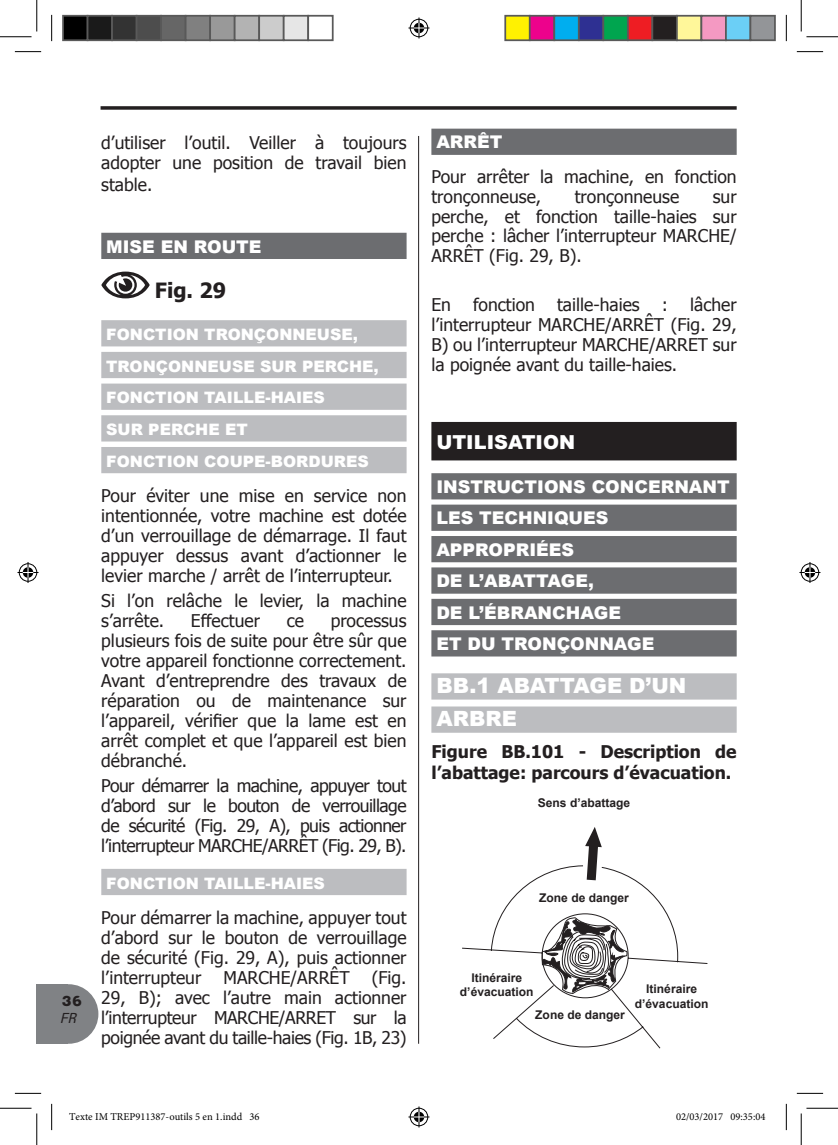
<style>
.page{position:relative;width:838px;height:1145px;background:#fff}
.page>*{position:absolute;margin:0;border:0;box-sizing:border-box;transform-origin:0 0}
.t1{font:900 21px/33.1px "Arial";color:#fff}
.t2{font:700 21px "Tahoma";color:#231f20}
.t3{font:900 19.25px "Arial";color:#fff}
.t4{font:17.5px/19.9px "Tahoma";color:#231f20;text-align:justify}
.t5{font:900 17.5px/31.5px "Arial";color:#fff}
.t6{font:700 17.5px/21.5px "Tahoma";color:#231f20}
.t7{font:900 15.75px/31.7px "Arial";color:#fff}
.t8{font:800 14px "Clemente P Daq";color:#231f20}
.t9{font:italic 14px "Clemente P Dah";color:#231f20}
.t10{font:700 12.08px/14.5px "Arial";color:#231f20;text-align:center}
.t11{font:10.5px "Minion Pro";color:#000}
</style>
<div class="page">
<svg style="left:100px;top:106px;width:636px;height:4px;background:#3e3a3b"></svg>
<div style="left:37px;top:984px;width:31px;height:60px;background:#808285"></div>
<div style="left:39px;top:984px;width:59px;height:60px;background:#808285;border-radius:50%"></div>
<hr style="left:418px;top:136px;width:1px;height:908px;background:#231f20">
<div style="left:101px;top:233px;width:305px;height:26px;background:#6c6d70"></div>
<div style="left:101px;top:320px;width:305px;height:26px;background:#bcbdc0"></div>
<div style="left:101px;top:352px;width:305px;height:26px;background:#bcbdc0"></div>
<div style="left:101px;top:384px;width:305px;height:26px;background:#bcbdc0"></div>
<div style="left:101px;top:415px;width:305px;height:27px;background:#bcbdc0"></div>
<div style="left:101px;top:447px;width:305px;height:26px;background:#bcbdc0"></div>
<div style="left:101px;top:869px;width:305px;height:26px;background:#bcbdc0"></div>
<svg style="left:101px;top:272px;width:49px;height:26px"></svg>
<div style="left:431px;top:129px;width:305px;height:26px;background:#6c6d70"></div>
<div style="left:431px;top:422px;width:305px;height:38px;background:#231f20"></div>
<div style="left:431px;top:473px;width:305px;height:26px;background:#6c6d70"></div>
<div style="left:431px;top:505px;width:305px;height:26px;background:#6c6d70"></div>
<div style="left:431px;top:536px;width:305px;height:26px;background:#6c6d70"></div>
<div style="left:431px;top:567px;width:305px;height:27px;background:#6c6d70"></div>
<div style="left:431px;top:599px;width:305px;height:26px;background:#6c6d70"></div>
<div style="left:431px;top:630px;width:305px;height:27px;background:#6c6d70"></div>
<div style="left:431px;top:673px;width:305px;height:27px;background:#bcbdc0"></div>
<div style="left:431px;top:707px;width:305px;height:26px;background:#bcbdc0"></div>
<svg style="left:462px;top:865px;width:246px;height:184px"></svg>
<svg style="left:585px;top:827px;width:16px;height:53px"></svg>
<svg style="left:15px;top:51px;width:26px;height:1px"></svg>
<svg style="left:796px;top:51px;width:27px;height:1px"></svg>
<svg style="left:15px;top:1093px;width:26px;height:1px"></svg>
<svg style="left:796px;top:1093px;width:27px;height:1px"></svg>
<svg style="left:51px;top:15px;width:1px;height:26px"></svg>
<svg style="left:51px;top:1104px;width:1px;height:26px"></svg>
<svg style="left:786px;top:15px;width:1px;height:26px"></svg>
<svg style="left:786px;top:1104px;width:1px;height:26px"></svg>
<hr style="left:0;top:36px;width:32px;height:1px;background:#000">
<hr style="left:806px;top:36px;width:31px;height:1px;background:#000">
<hr style="left:0;top:1108px;width:32px;height:1px;background:#000">
<hr style="left:806px;top:1108px;width:31px;height:1px;background:#000">
<hr style="left:36px;top:0;width:1px;height:31px;background:#000">
<hr style="left:36px;top:1113px;width:1px;height:32px;background:#000">
<hr style="left:800px;top:0;width:1px;height:31px;background:#000">
<hr style="left:800px;top:1113px;width:1px;height:32px;background:#000">
<svg style="left:408px;top:18px;width:21px;height:21px"></svg>
<svg style="left:408px;top:1106px;width:21px;height:21px"></svg>
<svg style="left:18px;top:562px;width:21px;height:21px"></svg>
<svg style="left:799px;top:562px;width:21px;height:21px"></svg>
<div style="left:63px;top:16px;width:25px;height:24px;background:#000"></div>
<div style="left:62px;top:15px;width:26px;height:26px;border:2px solid #595959"></div>
<div style="left:88px;top:16px;width:24px;height:24px;background:#1a1a1a"></div>
<div style="left:87px;top:15px;width:26px;height:26px;border:2px solid #595959"></div>
<div style="left:112px;top:16px;width:25px;height:24px;background:#333"></div>
<div style="left:111px;top:15px;width:26px;height:26px;border:2px solid #595959"></div>
<div style="left:137px;top:16px;width:24px;height:24px;background:#4d4d4d"></div>
<div style="left:136px;top:15px;width:26px;height:26px;border:2px solid #595959"></div>
<div style="left:161px;top:16px;width:25px;height:24px;background:#666"></div>
<div style="left:160px;top:15px;width:26px;height:26px;border:2px solid #595959"></div>
<div style="left:186px;top:16px;width:24px;height:24px;background:#808080"></div>
<div style="left:185px;top:15px;width:26px;height:26px;border:2px solid #595959"></div>
<div style="left:210px;top:16px;width:25px;height:24px;background:#999"></div>
<div style="left:209px;top:15px;width:26px;height:26px;border:2px solid #595959"></div>
<div style="left:235px;top:16px;width:24px;height:24px;background:#b3b3b3"></div>
<div style="left:234px;top:15px;width:26px;height:26px;border:2px solid #595959"></div>
<div style="left:259px;top:16px;width:25px;height:24px;background:#ccc"></div>
<div style="left:258px;top:15px;width:26px;height:26px;border:2px solid #595959"></div>
<div style="left:284px;top:16px;width:24px;height:24px;background:#e6e6e6"></div>
<div style="left:283px;top:15px;width:26px;height:26px;border:2px solid #595959"></div>
<div style="left:307px;top:15px;width:26px;height:26px;border:2px solid #595959"></div>
<div style="left:505px;top:16px;width:24px;height:24px;background:#fff101"></div>
<div style="left:504px;top:15px;width:26px;height:26px;border:2px solid #595959"></div>
<div style="left:529px;top:16px;width:25px;height:24px;background:#ed028c"></div>
<div style="left:529px;top:15px;width:26px;height:26px;border:2px solid #595959"></div>
<div style="left:554px;top:16px;width:24px;height:24px;background:#00aeef"></div>
<div style="left:553px;top:15px;width:26px;height:26px;border:2px solid #595959"></div>
<div style="left:578px;top:16px;width:25px;height:24px;background:#2e3092"></div>
<div style="left:578px;top:15px;width:26px;height:26px;border:2px solid #595959"></div>
<div style="left:603px;top:16px;width:24px;height:24px;background:#00a54f"></div>
<div style="left:602px;top:15px;width:26px;height:26px;border:2px solid #595959"></div>
<div style="left:627px;top:16px;width:25px;height:24px;background:#ee1d23"></div>
<div style="left:627px;top:15px;width:26px;height:26px;border:2px solid #595959"></div>
<div style="left:652px;top:16px;width:24px;height:24px;background:#231f20"></div>
<div style="left:651px;top:15px;width:26px;height:26px;border:2px solid #595959"></div>
<div style="left:676px;top:16px;width:25px;height:24px;background:#fff79a"></div>
<div style="left:676px;top:15px;width:26px;height:26px;border:2px solid #595959"></div>
<div style="left:701px;top:16px;width:24px;height:24px;background:#f499c2"></div>
<div style="left:700px;top:15px;width:26px;height:26px;border:2px solid #595959"></div>
<div style="left:725px;top:16px;width:25px;height:24px;background:#6bcff6"></div>
<div style="left:725px;top:15px;width:26px;height:26px;border:2px solid #595959"></div>
<div style="left:750px;top:16px;width:24px;height:24px;background:#939598"></div>
<div style="left:749px;top:15px;width:26px;height:26px;border:2px solid #595959"></div>
<p class="t8" style="left:61px;top:993px;width:23px">36</p>
<p class="t9" style="left:61px;top:1010px;width:17px">FR</p>
<p class="t4" style="left:101px;top:132px;width:307px">d’utiliser l’outil. Veiller à toujours adopter une position de travail bien</p>
<p class="t4" style="left:101px;top:174px;width:53px">stable.</p>
<p class="t5" style="left:106px;top:230px;width:157px">MISE EN ROUTE</p>
<p class="t2" style="left:155px;top:276px;width:73px">Fig. 29</p>
<p class="t7" style="left:106px;top:318px;width:274px">FONCTION TRONÇONNEUSE,<br>TRONÇONNEUSE SUR PERCHE,<br>FONCTION TAILLE-HAIES<br>SUR PERCHE ET<br>FONCTION COUPE-BORDURES</p>
<p class="t4" style="left:101px;top:485px;width:307px">Pour éviter une mise en service non intentionnée, votre machine est dotée d’un verrouillage de démarrage. Il faut appuyer dessus avant d’actionner le levier marche / arrêt de l’interrupteur.</p>
<p class="t4" style="left:101px;top:590px;width:307px">Si l’on relâche le levier, la machine s’arrête.</p>
<p class="t4" style="left:191px;top:610px;width:71px">Effectuer</p>
<p class="t4" style="left:287px;top:610px;width:19px">ce</p>
<p class="t4" style="left:101px;top:610px;width:307px;text-indent:229px">processus plusieurs fois de suite pour être sûr que votre appareil fonctionne correctement.<br>Avant d’entreprendre des travaux de réparation ou de maintenance sur l’appareil, vérifier que la lame est en arrêt complet et que l’appareil est bien débranché.</p>
<p class="t4" style="left:101px;top:775px;width:307px">Pour démarrer la machine, appuyer tout d’abord sur le bouton de verrouillage de sécurité (Fig. 29, A), puis actionner l’interrupteur MARCHE/ARRÊT (Fig. 29, B).</p>
<p class="t7" style="left:106px;top:867px;width:220px">FONCTION TAILLE-HAIES</p>
<p class="t4" style="left:101px;top:906px;width:307px">Pour démarrer la machine, appuyer tout d’abord sur le bouton de verrouillage de sécurité (Fig. 29, A), puis actionner l’interrupteur</p>
<p class="t4" style="left:223px;top:967px;width:127px">MARCHE/ARRÊT</p>
<p class="t4" style="left:101px;top:967px;width:307px;text-indent:270px">(Fig.<br>29, B); avec l’autre main actionner l’interrupteur MARCHE/ARRET sur la poignée avant du taille-haies (Fig. 1B, 23)</p>
<p class="t5" style="left:436px;top:126px;width:68px">ARRÊT</p>
<p class="t4" style="left:431px;top:166px;width:307px">Pour arrêter la machine, en fonction tronçonneuse,</p>
<p class="t4" style="left:574px;top:186px;width:106px">tronçonneuse</p>
<p class="t4" style="left:431px;top:186px;width:307px;text-indent:281px">sur perche, et fonction taille-haies sur perche : lâcher l’interrupteur MARCHE/ ARRÊT (Fig. 29, B).</p>
<p class="t4" style="left:431px;top:294px;width:21px">En</p>
<p class="t4" style="left:473px;top:294px;width:63px">fonction</p>
<p class="t4" style="left:557px;top:294px;width:84px">taille-haies</p>
<p class="t4" style="left:661px;top:294px;width:8px">:</p>
<p class="t4" style="left:431px;top:294px;width:307px;text-indent:259px">lâcher l’interrupteur MARCHE/ARRÊT (Fig. 29, B) ou l’interrupteur MARCHE/ARRET sur la poignée avant du taille-haies.</p>
<p class="t3" style="left:436px;top:428px;width:140px">UTILISATION</p>
<p class="t5" style="left:436px;top:471px;width:295px">INSTRUCTIONS CONCERNANT<br>LES TECHNIQUES<br>APPROPRIÉES<br>DE L’ABATTAGE,<br>DE L’ÉBRANCHAGE<br>ET DU TRONÇONNAGE</p>
<p class="t1" style="left:436px;top:668px;width:251px">BB.1 ABATTAGE D’UN<br>ARBRE</p>
<p class="t6" style="left:431px;top:740px;width:307px">Figure BB.101 - Description de l’abattage: parcours d’évacuation.</p>
<p class="t10" style="left:538px;top:796px;width:94px">Sens d’abattage</p>
<p class="t10" style="left:539px;top:891px;width:91px">Zone de danger</p>
<p class="t10" style="left:460px;top:971px;width:75px">Itinéraire d’évacuation</p>
<p class="t10" style="left:535px;top:1008px;width:91px">Zone de danger</p>
<p class="t10" style="left:634px;top:982px;width:75px">Itinéraire d’évacuation</p>
<p class="t11" style="left:69px;top:1109px;width:192px">Texte IM TREP911387-outils 5 en 1.indd 36</p>
<p class="t11" style="left:676px;top:1109px;width:91px">02/03/2017 09:35:04</p>
</div>
